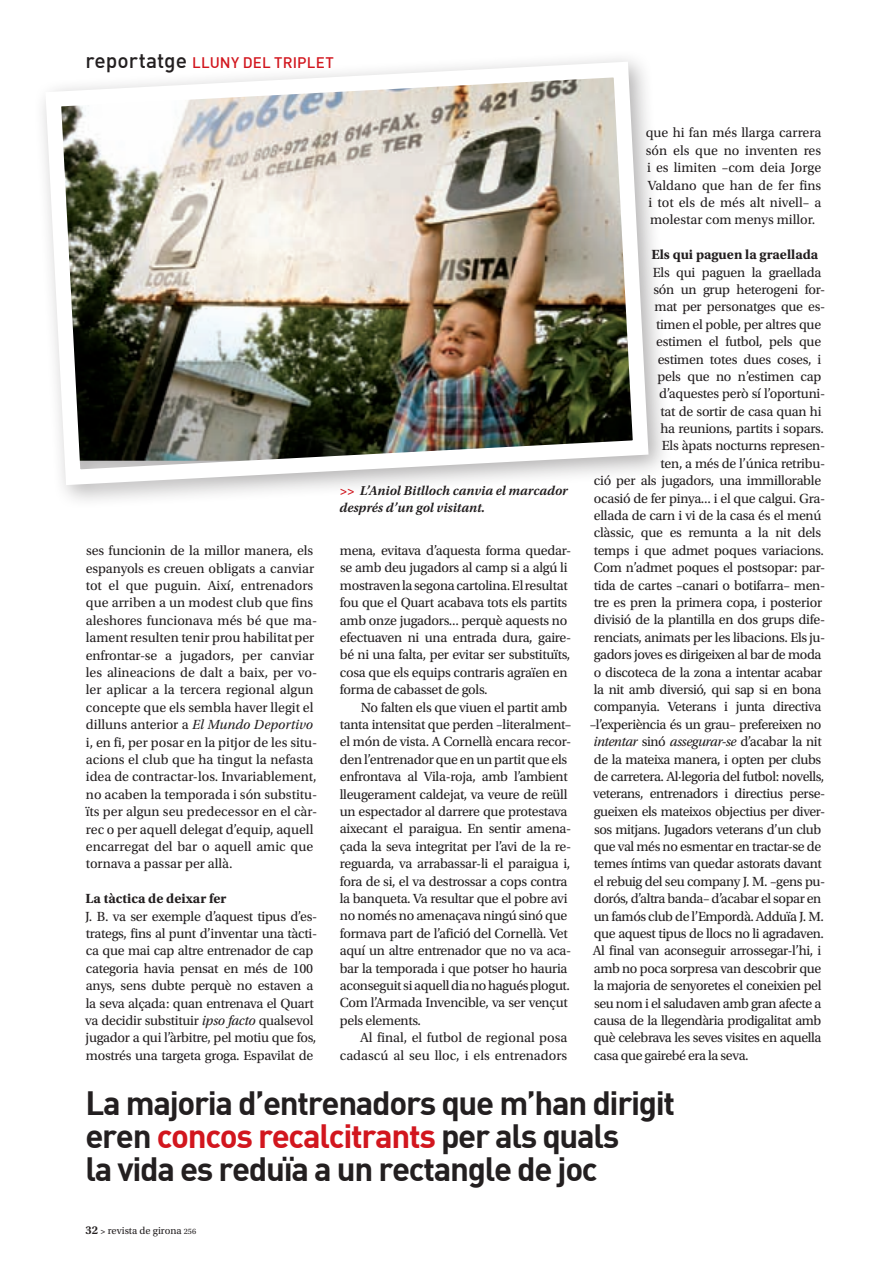
<style>
.page{position:relative;width:893px;height:1275px;background:#fff}
.page>*{position:absolute;margin:0;border:0;box-sizing:border-box;transform-origin:0 0}
.Reportatge_destacat{font:33px "DIN Bold";letter-spacing:-.04em;color:#231f20}
.Reportatge_destacat-2{font:33px "DIN Bold";letter-spacing:-.04em;color:#d2161e}
.t1{font:15px "DIN Medium Alternate";letter-spacing:.01em;color:#d2161e}
.t2{font:13.95px/17.4px "Utopia Std";letter-spacing:-.02em;color:#231f20}
.t3{font:13.95px/17.4px "Utopia Std";color:#231f20}
.t4{font:700 13.95px "Utopia Std";color:#231f20}
.t5{font:italic 13.95px "Utopia Std";letter-spacing:-.03em;color:#231f20}
.Secccions_Peus{font:italic 600 13.5px "Utopia Std";color:#231f20}
.t6{font:10.5px "Utopia Std";color:#231f20}
.s1{font-size:21px;color:#231f20}
.s2{font-style:normal}
.s3{color:#231f20}
.s4{color:#d2161e}
.s5{font-style:italic}
.s6{font-weight:600;font-size:12px}
.s7{font-weight:600;font-size:9px}
.s8{font-size:8.25px}
</style>
<div class="page">
<img style="left:42px;top:58px;width:614px;height:435px">
<p class="t1" style="left:85px;top:53px;width:250px"><span class="s1">reportatge</span> LLUNY DEL TRIPLET</p>
<p class="t3" style="left:645px;top:124px;width:177px;text-align:center">que hi fan més llarga carrera són els que no inventen res i es limiten –com deia Jorge<br>Valdano que han de fer fins i tot els de més alt nivell– a molestar com menys millor.</p>
<p class="t4" style="left:651px;top:246px;width:168px">Els qui paguen la graellada</p>
<p class="t2" style="left:652px;top:264px;width:170px">Els qui paguen la graellada</p>
<p class="t2" style="left:653px;top:281px;width:173px">són un grup heterogeni for-</p>
<p class="t2" style="left:654px;top:298px;width:172px">mat per personatges que es-</p>
<p class="t2" style="left:655px;top:316px;width:167px">timen el poble, per altres que</p>
<p class="t2" style="left:655px;top:333px;width:166px">estimen el futbol, pels que</p>
<p class="t2" style="left:657px;top:351px;width:165px">estimen totes dues coses, i</p>
<p class="t2" style="left:657px;top:368px;width:165px">pels que no n’estimen cap</p>
<p class="t2" style="left:658px;top:385px;width:167px">d’aquestes però sí l’oportuni-</p>
<p class="t2" style="left:660px;top:403px;width:162px">tat de sortir de casa quan hi</p>
<p class="t2" style="left:660px;top:420px;width:165px">ha reunions, partits i sopars.</p>
<p class="t2" style="left:661px;top:437px;width:165px">Els àpats nocturns represen-</p>
<p class="t2" style="left:660px;top:455px;width:166px">ten, a més de l’única retribu-</p>
<p class="t2" style="left:593px;top:472px;width:229px">ció per als jugadors, una immillorable</p>
<p class="t2" style="left:593px;top:490px;width:233px">ocasió de fer pinya... i el que calgui. Gra-</p>
<p class="t2" style="left:593px;top:507px;width:229px">ellada de carn i vi de la casa és el menú</p>
<p class="t2" style="left:593px;top:524px;width:229px">clàssic, que es remunta a la nit dels</p>
<p class="t2" style="left:593px;top:542px;width:232px">temps i que admet poques variacions.</p>
<p class="t2" style="left:593px;top:559px;width:233px">Com n’admet poques el postsopar: par-</p>
<p class="t2" style="left:593px;top:577px;width:233px">tida de cartes –canari o botifarra– men-</p>
<p class="t2" style="left:593px;top:594px;width:230px">tre es pren la primera copa, i posterior</p>
<p class="t2" style="left:593px;top:611px;width:233px">divisió de la plantilla en dos grups dife-</p>
<p class="t2" style="left:593px;top:629px;width:233px">renciats, animats per les libacions. Els ju-</p>
<p class="t2" style="left:593px;top:646px;width:229px">gadors joves es dirigeixen al bar de moda</p>
<p class="t2" style="left:593px;top:664px;width:230px">o discoteca de la zona a intentar acabar</p>
<p class="t2" style="left:593px;top:681px;width:229px">la nit amb diversió, qui sap si en bona</p>
<p class="t2" style="left:593px;top:698px;width:229px">companyia. Veterans i junta directiva</p>
<p class="t2" style="left:589px;top:716px;width:233px">–l’experiència és un grau– prefereixen no</p>
<p class="t5" style="left:593px;top:734px;width:230px">intentar <span class="s2">sinó</span> assegurar-se <span class="s2">d’acabar la nit</span></p>
<p class="t2" style="left:593px;top:751px;width:229px">de la mateixa manera, i opten per clubs</p>
<p class="t2" style="left:593px;top:768px;width:232px">de carretera. Al·legoria del futbol: novells,</p>
<p class="t2" style="left:593px;top:785px;width:233px">veterans, entrenadors i directius perse-</p>
<p class="t2" style="left:593px;top:803px;width:233px">gueixen els mateixos objectius per diver-</p>
<p class="t2" style="left:593px;top:821px;width:229px">sos mitjans. Jugadors veterans d’un club</p>
<p class="t2" style="left:593px;top:838px;width:229px">que val més no esmentar en tractar-se de</p>
<p class="t2" style="left:593px;top:855px;width:229px">temes íntims van quedar astorats davant</p>
<p class="t2" style="left:593px;top:873px;width:233px">el rebuig del seu company J. M. –gens pu-</p>
<p class="t2" style="left:593px;top:890px;width:229px">dorós, d’altra banda– d’acabar el sopar en</p>
<p class="t2" style="left:593px;top:908px;width:231px">un famós club de l’Empordà. Adduïa J. M.</p>
<p class="t2" style="left:593px;top:925px;width:231px">que aquest tipus de llocs no li agradaven.</p>
<p class="t2" style="left:592px;top:942px;width:230px">Al final van aconseguir arrossegar-l’hi, i</p>
<p class="t2" style="left:593px;top:960px;width:229px">amb no poca sorpresa van descobrir que</p>
<p class="t2" style="left:593px;top:977px;width:229px">la majoria de senyoretes el coneixien pel</p>
<p class="t2" style="left:593px;top:995px;width:229px">seu nom i el saludaven amb gran afecte a</p>
<p class="t2" style="left:593px;top:1012px;width:229px">causa de la llegendària prodigalitat amb</p>
<p class="t2" style="left:593px;top:1029px;width:229px">què celebrava les seves visites en aquella</p>
<p class="t2" style="left:593px;top:1047px;width:156px">casa que gairebé era la seva.</p>
<p class="Reportatge_destacat" style="left:85px;top:1081px;width:591px">La majoria d’entrenadors que m’han dirigit</p>
<p class="Reportatge_destacat-2" style="left:85px;top:1114px;width:535px"><span class="s3">eren</span> concos recalcitrants <span class="s3">per als quals</span></p>
<p class="Reportatge_destacat" style="left:85px;top:1147px;width:513px">la vida es reduïa a un rectangle de joc</p>
<p class="Secccions_Peus" style="left:339px;top:482px;width:230px"><span class="s4">&gt;&gt;</span> L’Aniol Bitlloch canvia el marcador</p>
<p class="Secccions_Peus" style="left:339px;top:500px;width:147px">després d’un gol visitant.</p>
<p class="t2" style="left:339px;top:542px;width:233px">mena, evitava d’aquesta forma quedar&shy;se amb deu jugadors al camp si a algú li mostraven la segona cartolina. El resultat fou que el Quart acabava tots els partits amb onze jugadors... perquè aquests no efectuaven ni una entrada dura, gaire&shy;bé ni una falta, per evitar ser substituïts, cosa que els equips contraris agraïen en forma de cabasset de gols.</p>
<p class="t2" style="left:339px;top:699px;width:233px;text-indent:21px">No falten els que viuen el partit amb tanta intensitat que perden –literalment– el món de vista. A Cornellà encara recor&shy;den l’entrenador que en un partit que els enfrontava al Vila-roja, amb l’ambient lleugerament caldejat, va veure de reüll un espectador al darrere que protestava aixecant el paraigua. En sentir amena&shy;çada la seva integritat per l’avi de la re&shy;reguarda, va arrabassar-li el paraigua i, fora de si, el va destrossar a cops contra la banqueta. Va resultar que el pobre avi no només no amenaçava ningú sinó que formava part de l’afició del Cornellà. Vet aquí un altre entrenador que no va aca&shy;bar la temporada i que potser ho hauria aconseguit si aquell dia no hagués plogut.<br>Com l’Armada Invencible, va ser vençut pels elements.</p>
<p class="t3" style="left:340px;top:1029px;width:229px;text-align:right">Al final, el futbol de regional posa cadascú al seu lloc, i els entrenadors</p>
<p class="t3" style="left:86px;top:542px;width:233px">ses funcionin de la millor manera, els espanyols es creuen obligats a canviar tot el que puguin. Així, entrenadors que arriben a un modest club que fins aleshores funcionava més bé que ma&shy;lament resulten tenir prou habilitat per enfrontar-se a jugadors, per canviar les alineacions de dalt a baix, per vo&shy;ler aplicar a la tercera regional algun concepte que els sembla haver llegit el dilluns anterior a <span class="s5">El Mundo Deportivo </span>i, en fi, per posar en la pitjor de les situ&shy;acions el club que ha tingut la nefasta idea de contractar-los. Invariablement, no acaben la temporada i són substitu&shy;ïts per algun seu predecessor en el càr&shy;rec o per aquell delegat d’equip, aquell encarregat del bar o aquell amic que tornava a passar per allà.</p>
<p class="t4" style="left:86px;top:890px;width:142px">La tàctica de deixar fer</p>
<p class="t2" style="left:85px;top:908px;width:233px">J. B. va ser exemple d’aquest tipus d’es&shy;trategs, fins al punt d’inventar una tàcti&shy;ca que mai cap altre entrenador de cap categoria havia pensat en més de 100 anys, sens dubte perquè no estaven a la seva alçada: quan entrenava el Quart va decidir substituir <span class="s5">ipso facto</span> qualsevol jugador a qui l’àrbitre, pel motiu que fos, mostrés una targeta groga. Espavilat de</p>
<p class="t6" style="left:85px;top:1225px;width:112px"><span class="s6">32</span> <span class="s7">&gt;</span> revista de girona <span class="s8">256</span></p>
</div>
